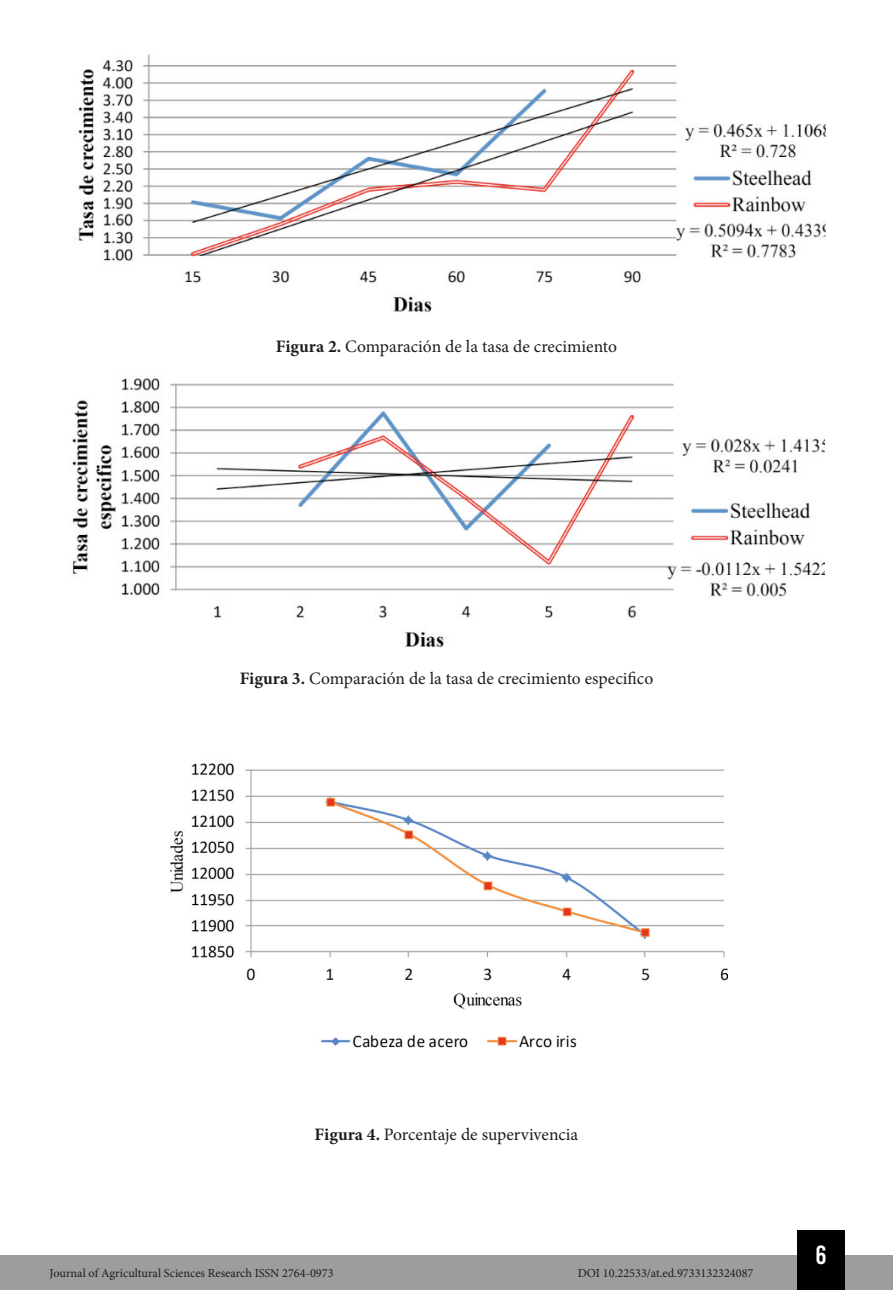
<style>
.page{position:relative;width:893px;height:1290px;background:#fff}
.page>*{position:absolute;margin:0;border:0;box-sizing:border-box;transform-origin:0 0}
.t1{font:26.25px "Bebas Kai";color:#fff}
.t2{font:17.5px "Minion Pro";color:#1d1d1b}
.t3{font:12.25px "Minion Pro";color:#1d1d1b}
.s1{font-weight:700}
</style>
<div class="page">
<div style="left:0;top:1255px;width:893px;height:35px;background:#9d9d9d"></div>
<div style="left:797px;top:1230px;width:48px;height:60px;background:#000"></div>
<img style="left:77px;top:54px;width:748px;height:259px">
<img style="left:72px;top:378px;width:752px;height:270px">
<img style="left:170px;top:763px;width:558px;height:285px">
<p class="t2" style="left:276px;top:335px;width:343px"><span class="s1">Figura 2.</span> Comparación de la tasa de crecimiento</p>
<p class="t2" style="left:240px;top:666px;width:415px"><span class="s1">Figura 3.</span> Comparación de la tasa de crecimiento especifico</p>
<p class="t2" style="left:315px;top:1122px;width:265px"><span class="s1">Figura 4.</span> Porcentaje de supervivencia</p>
<p class="t3" style="left:50px;top:1265px;width:285px">Journal of Agricultural Sciences Research ISSN 2764-0973</p>
<p class="t3" style="left:578px;top:1265px;width:177px">DOI 10.22533/at.ed.9733132324087</p>
<h1 class="t1" style="left:815px;top:1241px;width:13px">6</h1>
</div>
